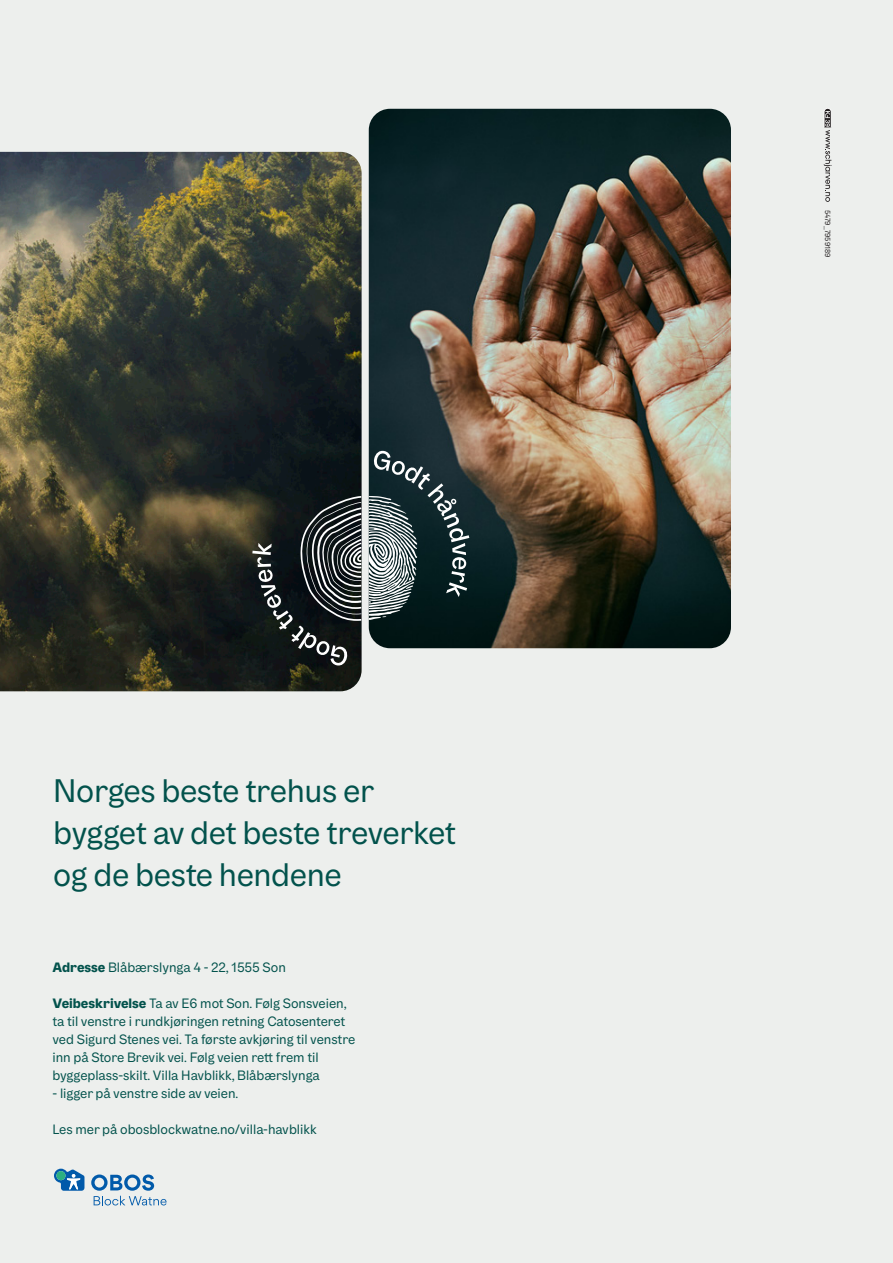
<style>
.page{position:relative;width:893px;height:1263px;background:#edefed}
.page>*{position:absolute;margin:0;border:0;box-sizing:border-box;transform-origin:0 0}
.t1{font:33px/42px "OBOS Text";letter-spacing:-.01em;color:#02524c}
.t2{font:13.65px/18px "OBOS Text";color:#02524c}
.t3{font:7.5px "OBOS Text";color:#231f20}
.s1{font-weight:900}
</style>
<div class="page">
<img style="left:369px;top:109px;width:362px;height:539px">
<img style="left:0;top:152px;width:362px;height:539px">
<svg style="left:54px;top:1169px;width:30px;height:22px"></svg>
<div style="left:56px;top:1171px;width:9px;height:9px;background:#2baf81;border-radius:50%"></div>
<svg style="left:91px;top:1174px;width:76px;height:31px"></svg>
<svg style="left:368px;top:451px;width:101px;height:169px;background:#435557"></svg>
<svg style="left:252px;top:496px;width:110px;height:169px;background:#313636"></svg>
<svg style="left:824px;top:108px;width:7px;height:94px"></svg>
<h1 class="t1" style="left:53px;top:770px;width:404px">Norges beste trehus er bygget av det beste treverket og de beste hendene</h1>
<p class="t2" style="left:53px;top:958px;width:235px"><span class="s1">Adresse</span> Blåbærslynga 4 - 22, 1555 Son</p>
<p class="t2" style="left:53px;top:994px;width:304px"><span class="s1">Veibeskrivelse</span> Ta av E6 mot Son. Følg Sonsveien, ta til venstre i rundkjøringen retning Catosenteret ved Sigurd Stenes vei. Ta første avkjøring til venstre inn på Store Brevik vei. Følg veien rett frem til byggeplass-skilt. Villa Havblikk, Blåbærslynga</p>
<p class="t2" style="left:53px;top:1084px;width:187px">- ligger på venstre side av veien.</p>
<p class="t2" style="left:53px;top:1120px;width:266px">Les mer på obosblockwatne.no/villa-havblikk</p>
<p class="t3" style="left:833px;top:210px;width:49px;rotate:90deg">5479_7959189</p>
</div>
